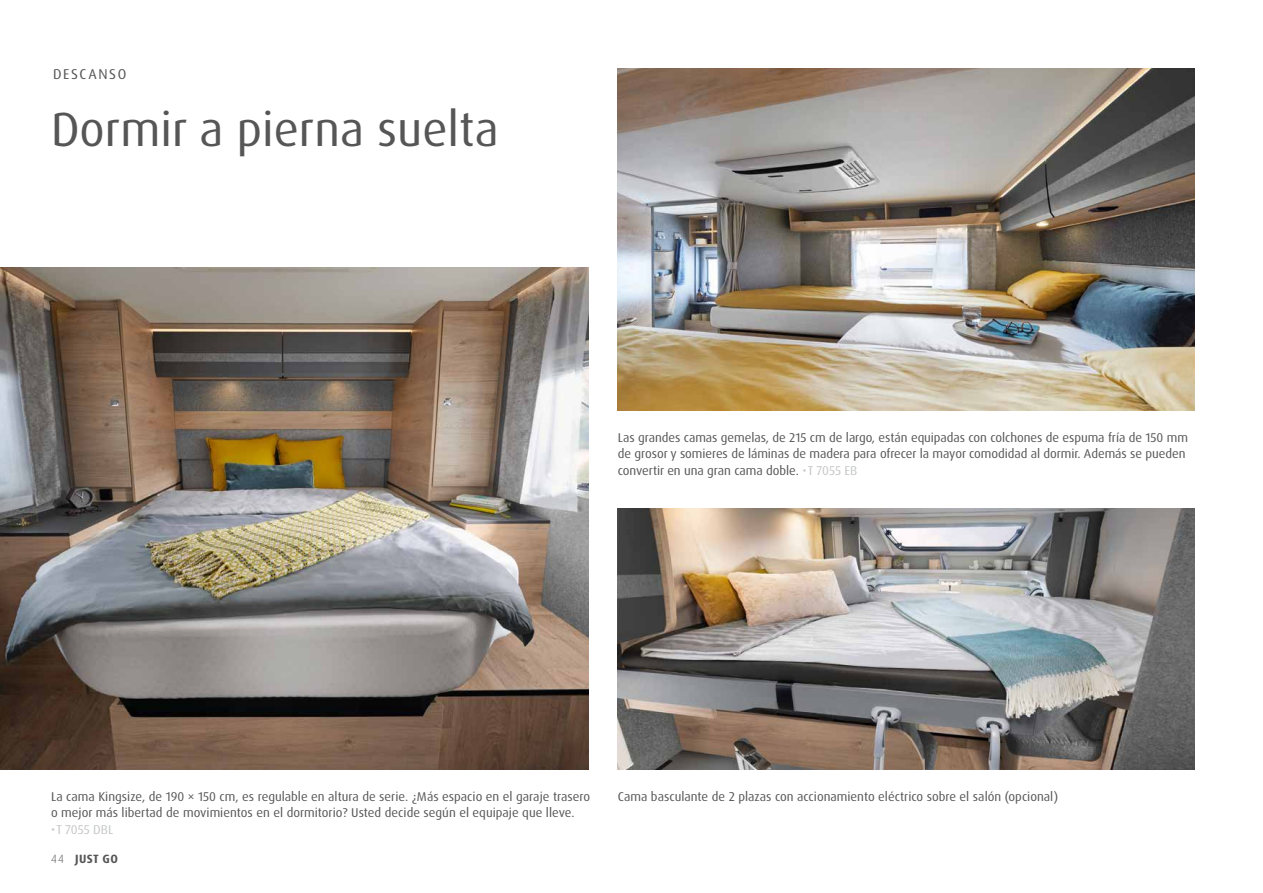
<style>
.page{position:relative;width:1263px;height:893px;background:#fff}
.page>*{position:absolute;margin:0;border:0;box-sizing:border-box;transform-origin:0 0}
.t1{font:48px "Dax Pro";color:#565656}
.t2{font:14.25px "Dax Pro";letter-spacing:.11em;color:#565656}
.t3{font:12.75px/16.5px "Dax OT";letter-spacing:-.005em;color:#565656}
.t4{font:12.75px "Dax Pro";letter-spacing:-.005em;color:#c5c6c6}
.t5{font:700 12px "Dax Pro";letter-spacing:.035em;color:#565656}
.t6{font:300 12px "Dax OT";color:#565656}
.s1{font-family:"Dax Pro";color:#c5c6c6}
</style>
<div class="page">
<img style="left:618px;top:508px;width:577px;height:262px">
<img style="left:0;top:268px;width:588px;height:502px">
<img style="left:618px;top:68px;width:577px;height:342px">
<p class="t2" style="left:53px;top:65px;width:75px">DESCANSO</p>
<h1 class="t1" style="left:51px;top:99px;width:449px">Dormir a pierna suelta</h1>
<p class="t3" style="left:618px;top:429px;width:572px">Las grandes camas gemelas, de 215 cm de largo, están equipadas con colchones de espuma fría de 150 mm de grosor y somieres de láminas de madera para ofrecer la mayor comodidad al dormir. Además se pueden convertir en una gran cama doble. <span class="s1">• T 7055 EB</span></p>
<p class="t3" style="left:51px;top:788px;width:541px">La cama Kingsize, de 190 × 150 cm, es regulable en altura de serie. ¿Más espacio en el garaje trasero o mejor más libertad de movimientos en el dormitorio? Usted decide según el equipaje que lleve.</p>
<p class="t4" style="left:51px;top:821px;width:64px">• T 7055 DBL</p>
<p class="t6" style="left:51px;top:851px;width:15px">44</p>
<p class="t5" style="left:75px;top:851px;width:44px">JUST GO</p>
<p class="t3" style="left:618px;top:788px;width:442px">Cama basculante de 2 plazas con accionamiento eléctrico sobre el salón (opcional)</p>
</div>
